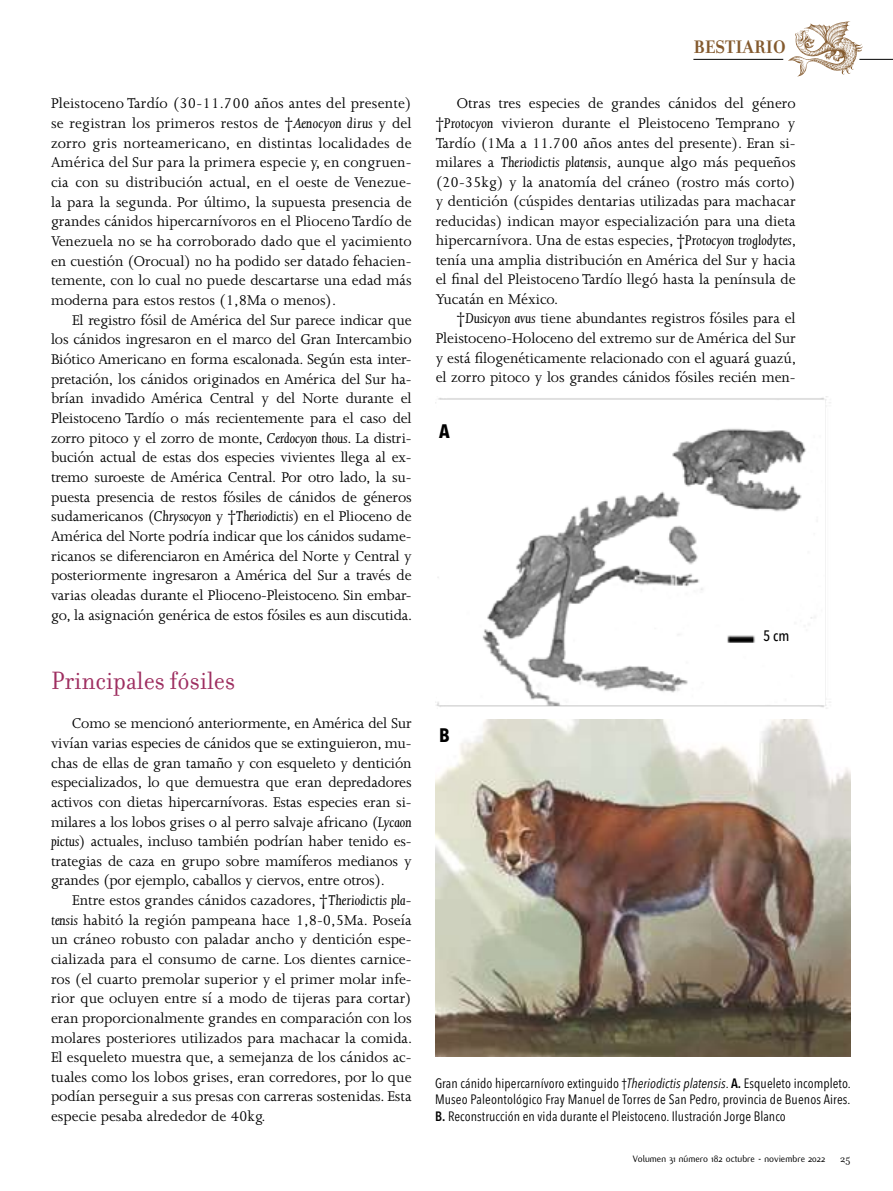
<style>
.page{position:relative;width:893px;height:1191px;background:#fff}
.page>*{position:absolute;margin:0;border:0;box-sizing:border-box;transform-origin:0 0}
.t1{font:27px "Filosofia";color:#9e2e60;scale:.95 1}
.t2{font:700 19.5px "Filosofia";letter-spacing:.01em;color:#845a2e;scale:.95 1}
.t3{font:700 19.5px "Avenir Next Condensed";color:#000}
.t4{font:16.2px/19.6px "Joanna MT Std";letter-spacing:-.005em;color:#000;text-align:justify}
.t5{font:500 condensed 15px "Avenir Next LT Pro";color:#000}
.t6{font:condensed 13.5px/16.5px "Avenir Next LT Pro";letter-spacing:.005em;color:#000;text-align:justify}
.t7{font:11.25px "Filosofia";color:#000}
.t8{font:10.2px "Flux";color:#000}
.s1{font-style:italic}
.s2{font-weight:600}
</style>
<div class="page">
<img style="left:436px;top:725px;width:414px;height:331px">
<img style="left:436px;top:397px;width:395px;height:328px">
<hr style="left:693px;top:59px;width:90px;height:1px;background:#000">
<hr style="left:859px;top:59px;width:34px;height:1px;background:#000">
<svg style="left:788px;top:21px;width:74px;height:56px"></svg>
<p class="t4" style="left:51px;top:94px;width:362px">Pleistoceno Tardío (30-11.700 años antes del presente) se registran los primeros restos de †<span class="s1">Aenocyon dirus</span> y del zorro gris norteamericano, en distintas localidades de América del Sur para la primera especie y, en congruen&shy;cia con su distribución actual, en el oeste de Venezue&shy;la para la segunda. Por último, la supuesta presencia de grandes cánidos hipercarnívoros en el Plioceno Tardío de Venezuela no se ha corroborado dado que el yacimiento en cuestión (Orocual) no ha podido ser datado fehacien&shy;temente, con lo cual no puede descartarse una edad más moderna para estos restos (1,8Ma o menos).</p>
<p class="t4" style="left:51px;top:310px;width:363px;text-indent:21px">El registro fósil de América del Sur parece indicar que los cánidos ingresaron en el marco del Gran Intercambio Biótico Americano en forma escalonada. Según esta inter&shy;pretación, los cánidos originados en América del Sur ha&shy;brían invadido América Central y del Norte durante el Pleistoceno Tardío o más recientemente para el caso del zorro pitoco y el zorro de monte, <span class="s1">Cerdocyon thous</span>. La distri&shy;bución actual de estas dos especies vivientes llega al ex&shy;tremo suroeste de América Central. Por otro lado, la su&shy;puesta presencia de restos fósiles de cánidos de géneros sudamericanos (<span class="s1">Chrysocyon</span> y †<span class="s1">Theriodictis</span>) en el Plioceno de América del Norte podría indicar que los cánidos sudame&shy;ricanos se diferenciaron en América del Norte y Central y posteriormente ingresaron a América del Sur a través de varias oleadas durante el Plioceno-Pleistoceno. Sin embar&shy;go, la asignación genérica de estos fósiles es aun discutida.</p>
<h1 class="t1" style="left:51px;top:665px;width:195px">Principales fósiles</h1>
<p class="t4" style="left:51px;top:713px;width:362px;text-indent:21px">Como se mencionó anteriormente, en América del Sur vivían varias especies de cánidos que se extinguieron, mu&shy;chas de ellas de gran tamaño y con esqueleto y dentición especializados, lo que demuestra que eran depredadores activos con dietas hipercarnívoras. Estas especies eran si&shy;milares a los lobos grises o al perro salvaje africano (<span class="s1">Lycaon pictus</span>) actuales, incluso también podrían haber tenido es&shy;trategias de caza en grupo sobre mamíferos medianos y grandes (por ejemplo, caballos y ciervos, entre otros).</p>
<p class="t4" style="left:51px;top:890px;width:363px;text-indent:21px">Entre estos grandes cánidos cazadores, †<span class="s1">Theriodictis pla&shy;tensis</span> habitó la región pampeana hace 1,8-0,5Ma. Poseía un cráneo robusto con paladar ancho y dentición espe&shy;cializada para el consumo de carne. Los dientes carnice&shy;ros (el cuarto premolar superior y el primer molar infe&shy;rior que ocluyen entre sí a modo de tijeras para cortar) eran proporcionalmente grandes en comparación con los molares posteriores utilizados para machacar la comida.<br>El esqueleto muestra que, a semejanza de los cánidos ac&shy;tuales como los lobos grises, eran corredores, por lo que podían perseguir a sus presas con carreras sostenidas. Esta especie pesaba alrededor de 40kg.</p>
<p class="t2" style="left:693px;top:36px;width:99px">BESTIARIO</p>
<p class="t4" style="left:436px;top:94px;width:362px;text-indent:21px">Otras tres especies de grandes cánidos del género †<span class="s1">Protocyon</span> vivieron durante el Pleistoceno Temprano y Tardío (1Ma a 11.700 años antes del presente). Eran si&shy;milares a <span class="s1">Theriodictis platensis</span>, aunque algo más pequeños (20-35kg) y la anatomía del cráneo (rostro más corto) y dentición (cúspides dentarias utilizadas para machacar reducidas) indican mayor especialización para una dieta hipercarnívora. Una de estas especies, †<span class="s1">Protocyon troglodytes</span>, tenía una amplia distribución en América del Sur y hacia el final del Pleistoceno Tardío llegó hasta la península de Yucatán en México.</p>
<p class="t4" style="left:436px;top:309px;width:362px;text-indent:21px">†<span class="s1">Dusicyon avus</span> tiene abundantes registros fósiles para el Pleistoceno-Holoceno del extremo sur de América del Sur y está filogenéticamente relacionado con el aguará guazú, el zorro pitoco y los grandes cánidos fósiles recién men-</p>
<p class="t3" style="left:439px;top:419px;width:12px">A</p>
<p class="t3" style="left:439px;top:723px;width:12px">B</p>
<p class="t5" style="left:763px;top:626px;width:28px">5 cm</p>
<p class="t6" style="left:435px;top:1074px;width:417px">Gran cánido hipercarnívoro extinguido †<span class="s1">Theriodictis platensis</span>. <span class="s2">A.</span> Esqueleto incompleto.<br>Museo Paleontológico Fray Manuel de Torres de San Pedro, provincia de Buenos Aires.<br><span class="s2">B.</span> Reconstrucción en vida durante el Pleistoceno. Ilustración Jorge Blanco</p>
<p class="t8" style="left:633px;top:1152px;width:194px">Volumen 31 número 182 octubre - noviembre 2022</p>
<p class="t7" style="left:840px;top:1152px;width:12px">25</p>
</div>
